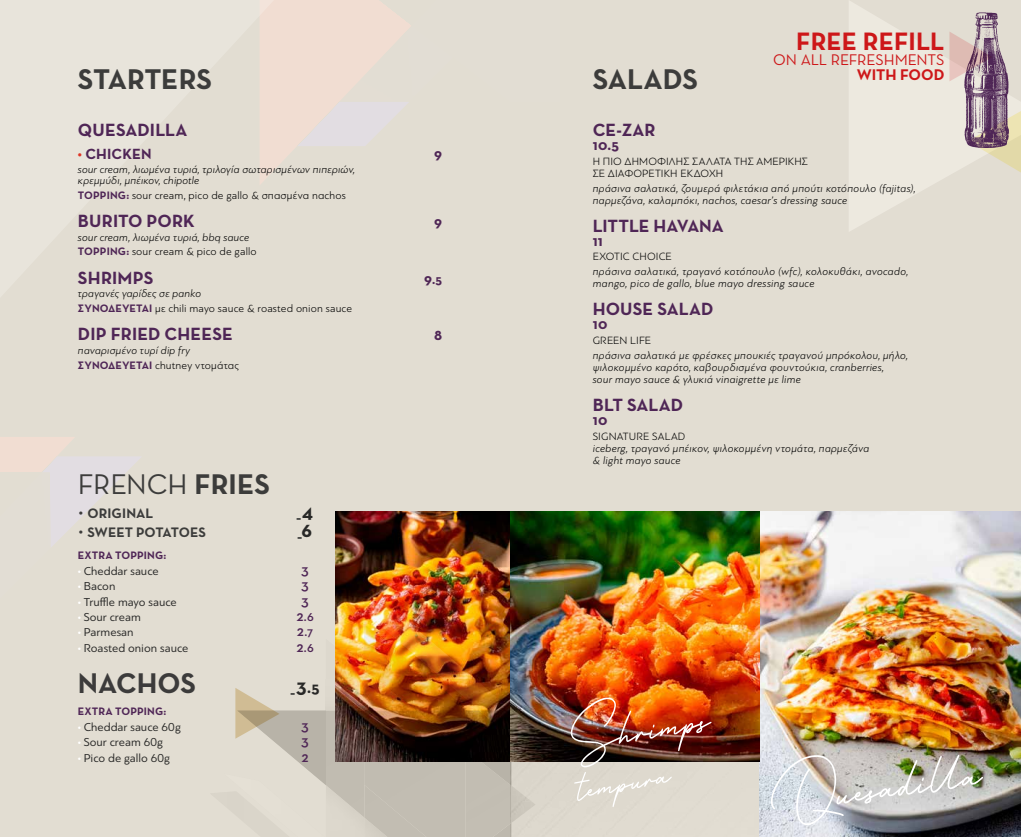
<style>
.page{position:relative;width:1021px;height:837px;background:#fff}
.page>*{position:absolute;margin:0;border:0;box-sizing:border-box;transform-origin:0 0}
.t1{font:100px "Business Signature D Regular";color:#fff}
.t2{font:90px "Business Signature D Regular";color:#fff}
.t3{font:75.8px "Business Signature D Regular";color:#fff}
.t4{font:700 29px "Neutraface Text Greek";letter-spacing:-.005em;color:#3c3c3b}
.t5{font:29px "Neutraface Text Greek";letter-spacing:-.01em;color:#3c3c3b}
.t6{font:700 29px "Neutraface Text Greek";letter-spacing:-.005em;color:#3c3b3b}
.t7{font:700 25.6px "Neutraface Text Greek";letter-spacing:.005em;color:#cd1719}
.t8{font:700 18px "Neutraface Text Greek";letter-spacing:.01em;color:#4f2656}
.t9{font:700 18px "Neutraface Text Greek";letter-spacing:-.01em;color:#4f2656}
.t10{font:700 16px "Neutraface Text Greek";color:#282827}
.t11{font:15.7px "Neutraface Text Greek";letter-spacing:-.01em;color:#cd1719}
.t12{font:700 15.7px "Neutraface Text Greek";letter-spacing:-.005em;color:#cd1719}
.t13{font:700 15px "Neutraface Text Greek";letter-spacing:.01em;color:#4f2656}
.t14{font:600 15px "Neutraface Text Greek";color:#4f2656}
.t15{font:700 14px "Neutraface Text Greek";color:#3c3c3b}
.t16{font:600 13px "Neutraface Text Greek";color:#4f2656}
.t17{font:700 13px "Neutraface Text Greek";color:#4f2656}
.t18{font:12px "PF Bague Sans Pro";color:#282827}
.t19{font:italic 300 11px/12px "PF Bague Sans Pro";letter-spacing:.02em;color:#000}
.t20{font:300 11px/12px "PF Bague Sans Pro";letter-spacing:.015em;color:#000}
.t21{font:700 11px "Neutraface Text Greek";letter-spacing:.01em;color:#4f2656}
.s1{color:#df3425}
.s2{font-family:"Neutraface Text Greek";font-weight:700;color:#4f2656}
.s3{font-family:"Neutraface Text Greek";font-weight:700;font-style:normal;color:#4f2656}
.s4{font-style:normal}
.s5{font-size:15px}
.s6{font-style:italic}
.s7{font-weight:700}
.s8{font-family:"Gotham Greek";font-weight:200}
.s9{font-size:20px;color:#282827}
.s10{font-family:"Neutraface Text Greek";font-weight:600;color:#fff}
.s11{font-size:14px;color:#3c3c3b}
.s12{font-size:20px}
</style>
<div class="page">
<div style="left:0;top:0;width:1020px;height:836px;background:#e2ddd2"></div>
<svg style="left:849px;top:1px;width:145px;height:230px;fill:#ede9df"></svg>
<svg style="left:967px;top:147px;width:53px;height:40px"></svg>
<img style="left:744px;top:531px;width:15px;height:231px">
<img style="left:759px;top:511px;width:261px;height:325px">
<svg style="left:260px;top:0;width:151px;height:184px"></svg>
<img style="left:378px;top:0;width:33px;height:25px">
<img style="left:0;top:437px;width:744px;height:399px">
<img style="left:0;top:472px;width:50px;height:128px">
<img style="left:932px;top:13px;width:88px;height:134px">
<svg style="left:949px;top:32px;width:43px;height:49px"></svg>
<h3 class="t4" style="left:78px;top:61px;width:136px">STARTERS</h3>
<h3 class="t8" style="left:78px;top:119px;width:111px">QUESADILLA</h3>
<h3 class="t13" style="left:78px;top:145px;width:75px"><span class="s1">•</span> CHICKEN</h3>
<h3 class="t13" style="left:434px;top:145px;width:9px">9</h3>
<p class="t19" style="left:78px;top:163px;width:278px;line-height:11px">sour cream, λιωμένα τυριά, τριλογία σωταρισμένων πιπεριών, κρεμμύδι, μπέικον, chipotle</p>
<p class="t20" style="left:78px;top:189px;width:269px"><span class="s2">TOPPING:</span> sour cream, pico de gallo &amp; σπασμένα nαchos</p>
<h3 class="t8" style="left:78px;top:210px;width:118px">BURITO PORK</h3>
<h3 class="t13" style="left:434px;top:212px;width:9px">9</h3>
<p class="t19" style="left:78px;top:229px;width:180px;line-height:14.8px">sour cream, λιωμένα τυριά, bbq sauce<br><span class="s3">TOPPING:</span> <span class="s4">sour cream &amp; pico de gallo</span></p>
<h3 class="t8" style="left:78px;top:266px;width:77px">SHRIMPS</h3>
<p class="t17" style="left:424px;top:271px;width:20px"><span class="s5">9</span>.5</p>
<p class="t20" style="left:78px;top:286px;width:276px;line-height:14.8px"><span class="s6">τραγανές γαρίδες σε panko<br></span><span class="s2">ΣΥΝΟ∆ΕΥΕΤΑΙ</span> με chili mayo sauce &amp; roasted onion sauce</p>
<h3 class="t8" style="left:78px;top:323px;width:156px">DIP FRIED CHEESE</h3>
<h3 class="t13" style="left:434px;top:326px;width:10px">8</h3>
<p class="t19" style="left:78px;top:343px;width:162px;line-height:14.8px">παναρισμένο τυρί dip fry<br><span class="s3">ΣΥΝΟ∆ΕΥΕΤΑΙ</span> <span class="s4">chutney ντομάτας</span></p>
<h3 class="t5" style="left:78px;top:466px;width:194px">FRENCH <span class="s7">FRIES</span></h3>
<p class="t15" style="left:78px;top:505px;width:77px"><span class="s8">•</span> ORIGINAL</p>
<p class="t15" style="left:297px;top:505px;width:18px">_<span class="s9">4</span></p>
<p class="t15" style="left:78px;top:524px;width:129px"><span class="s8">•</span> SWEET POTATOES</p>
<p class="t15" style="left:298px;top:524px;width:16px">_<span class="s9">6</span></p>
<p class="t21" style="left:78px;top:548px;width:90px">EXTRA TOPPING:</p>
<p class="t18" style="left:78px;top:563px;width:82px"><span class="s10">•</span> Cheddar sauce</p>
<h3 class="t14" style="left:301px;top:560px;width:9px">3</h3>
<p class="t18" style="left:78px;top:579px;width:39px"><span class="s10">•</span> Bacon</p>
<h3 class="t14" style="left:301px;top:575px;width:9px">3</h3>
<p class="t18" style="left:78px;top:594px;width:100px"><span class="s10">•</span> Truffle mayo sauce</p>
<h3 class="t14" style="left:301px;top:591px;width:9px">3</h3>
<p class="t18" style="left:78px;top:609px;width:64px"><span class="s10">•</span> Sour cream</p>
<p class="t16" style="left:296px;top:608px;width:19px"><span class="s5">2</span>.6</p>
<p class="t18" style="left:78px;top:625px;width:57px"><span class="s10">•</span> Parmesan</p>
<p class="t16" style="left:297px;top:624px;width:18px"><span class="s5">2</span>.7</p>
<p class="t18" style="left:78px;top:640px;width:112px"><span class="s10">•</span> Roasted onion sauce</p>
<p class="t16" style="left:296px;top:639px;width:19px"><span class="s5">2</span>.6</p>
<h3 class="t6" style="left:78px;top:665px;width:120px">NACHOS</h3>
<h3 class="t10" style="left:291px;top:678px;width:30px"><span class="s11">_</span><span class="s12">3</span>.5</h3>
<p class="t21" style="left:78px;top:704px;width:90px">EXTRA TOPPING:</p>
<p class="t18" style="left:78px;top:719px;width:105px"><span class="s10">•</span> Cheddar sauce 60g</p>
<h3 class="t14" style="left:301px;top:716px;width:9px">3</h3>
<p class="t18" style="left:78px;top:735px;width:87px"><span class="s10">•</span> Sour cream 60g</p>
<h3 class="t14" style="left:301px;top:731px;width:9px">3</h3>
<p class="t18" style="left:78px;top:750px;width:94px"><span class="s10">•</span> Pico de gallo 60g</p>
<h3 class="t14" style="left:301px;top:747px;width:9px">2</h3>
<h3 class="t7" style="left:796px;top:26px;width:150px">FREE REFILL</h3>
<h3 class="t11" style="left:773px;top:50px;width:173px">ON ALL REFRESHMENTS</h3>
<h3 class="t12" style="left:856px;top:65px;width:89px">WITH FOOD</h3>
<h3 class="t4" style="left:592px;top:61px;width:107px">SALADS</h3>
<h3 class="t8" style="left:592px;top:119px;width:64px">CE-ZAR</h3>
<h3 class="t13" style="left:592px;top:136px;width:28px">10.5</h3>
<p class="t20" style="left:592px;top:155px;width:217px">Η ΠΙΟ ∆ΗΜΟΦΙΛΗΣ ΣΑΛΑΤΑ ΤΗΣ ΑΜΕΡΙΚΗΣ<br>ΣΕ ∆ΙΑΦΟΡΕΤΙΚΗ ΕΚ∆ΟΧΗ</p>
<p class="t19" style="left:592px;top:182px;width:324px">πράσινα σαλατικά, ζουμερά φιλετάκια από μπούτι κοτόπουλο (fajitas), παρμεζάνα, καλαμπόκι, nachos, caesar’s dressing sauce</p>
<h3 class="t9" style="left:592px;top:215px;width:133px">LITTLE HAVANA</h3>
<h3 class="t13" style="left:592px;top:231px;width:12px">11</h3>
<p class="t20" style="left:592px;top:251px;width:80px">ΕΧΟΤΙC CHOICE</p>
<p class="t19" style="left:592px;top:265px;width:317px">πράσινα σαλατικά, τραγανό κοτόπουλο (wfc), κολοκυθάκι, avocado, mango, pico de gallo, blue mayo dressing sauce</p>
<h3 class="t8" style="left:592px;top:298px;width:122px">HOUSE SALAD</h3>
<h3 class="t13" style="left:592px;top:315px;width:16px">10</h3>
<p class="t20" style="left:592px;top:334px;width:60px">GREEN LIFE</p>
<p class="t19" style="left:592px;top:349px;width:317px">πράσινα σαλατικά με φρέσκες μπουκιές τραγανού μπρόκολου, μήλο, ψιλοκομμένο καρότο, καβουρδισμένα φουντούκια, cranberries,<br>sour mayo sauce &amp; γλυκιά vinaigrette με lime</p>
<h3 class="t8" style="left:592px;top:394px;width:92px">BLT SALAD</h3>
<h3 class="t13" style="left:592px;top:411px;width:16px">10</h3>
<p class="t20" style="left:592px;top:430px;width:94px">SIGNATURE SALAD</p>
<p class="t19" style="left:592px;top:442px;width:278px">iceberg, τραγανό μπέικον, ψιλοκομμένη ντομάτα, παρμεζάνα &amp; light mayo sauce</p>
<h2 class="t2" style="left:558px;top:685px;width:145px;rotate:-10deg">Shrimps</h2>
<h3 class="t3" style="left:567px;top:742px;width:96px;rotate:-10deg">tempura</h3>
<h1 class="t1" style="left:757px;top:739px;width:218px;rotate:-8deg">Quesadilla</h1>
</div>
